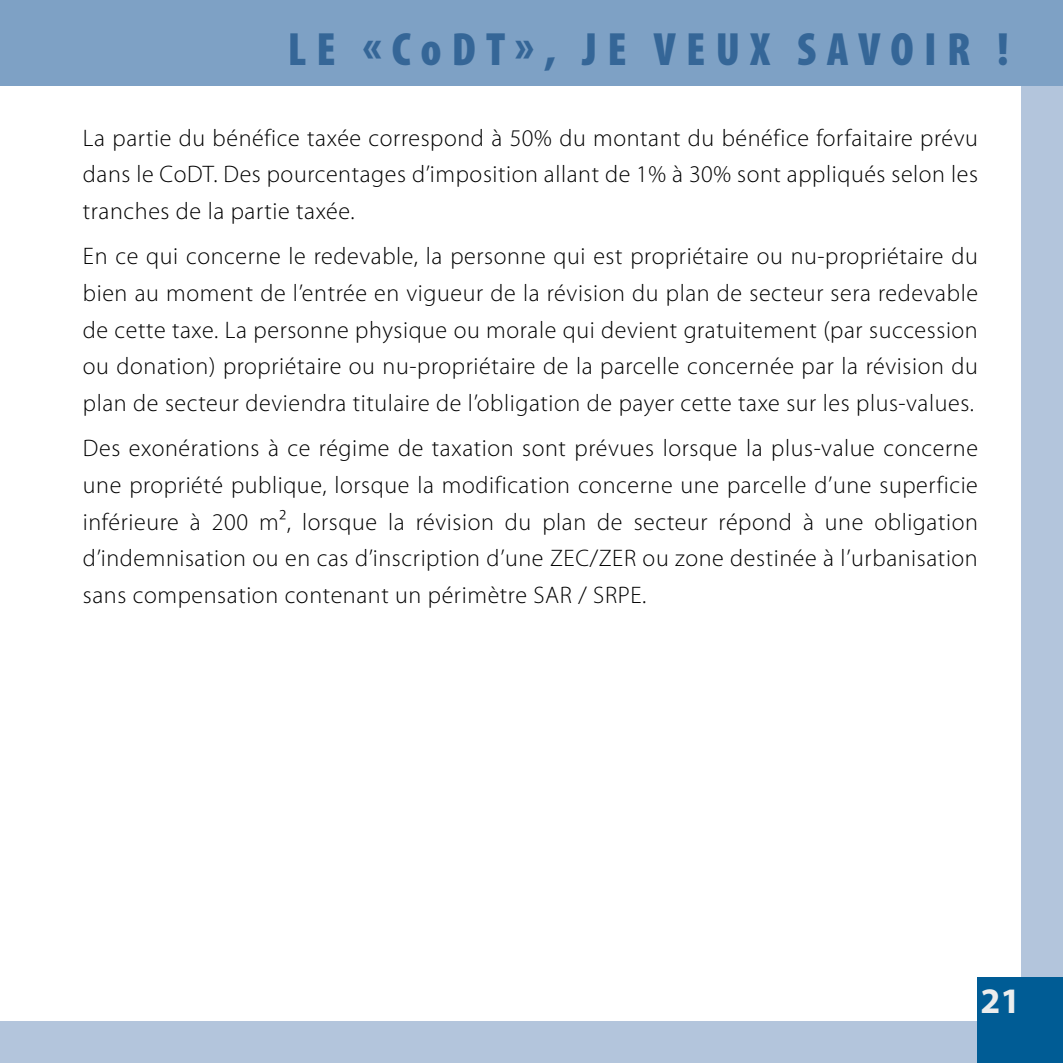
<style>
.page{position:relative;width:1063px;height:1063px;background:#b3c5dc}
.page>*{position:absolute;margin:0;border:0;box-sizing:border-box;transform-origin:0 0}
.t1{font:900 condensed 46.8px "Myriad Pro";letter-spacing:.22em;color:#2e7aab}
.t2{font:700 36px "Myriad Pro";color:#eceded}
.t3{font:300 24px/36.6px "Myriad Pro";letter-spacing:.025em;color:#000;text-align:justify}
</style>
<div class="page">
<div style="left:0;top:43px;width:1020px;height:977px;background:#fff"></div>
<div style="left:978px;top:978px;width:85px;height:85px;background:#005c95"></div>
<div style="left:0;top:0;width:1063px;height:85px;background:#7ea1c5"></div>
<h1 class="t1" style="left:287px;top:23px;width:723px">LE «CODT», JE VEUX SAVOIR !</h1>
<p class="t3" style="left:83px;top:120px;width:897px">La partie du bénéfice taxée correspond à 50% du montant du bénéfice forfaitaire prévu dans le CoDT. Des pourcentages d’imposition allant de 1% à 30% sont appliqués selon les tranches de la partie taxée.</p>
<p class="t3" style="left:83px;top:238px;width:897px">En ce qui concerne le redevable, la personne qui est propriétaire ou nu-propriétaire du bien au moment de l’entrée en vigueur de la révision du plan de secteur sera redevable de cette taxe. La personne physique ou morale qui devient gratuitement (par succession ou donation) propriétaire ou nu-propriétaire de la parcelle concernée par la révision du plan de secteur deviendra titulaire de l’obligation de payer cette taxe sur les plus-values.</p>
<p class="t3" style="left:83px;top:430px;width:897px">Des exonérations à ce régime de taxation sont prévues lorsque la plus-value concerne une propriété publique, lorsque la modification concerne une parcelle d’une superficie inférieure à 200 m², lorsque la révision du plan de secteur répond à une obligation d’indemnisation ou en cas d’inscription d’une ZEC/ZER ou zone destinée à l’urbanisation sans compensation contenant un périmètre SAR / SRPE.</p>
<h2 class="t2" style="left:981px;top:977px;width:41px">21</h2>
</div>
